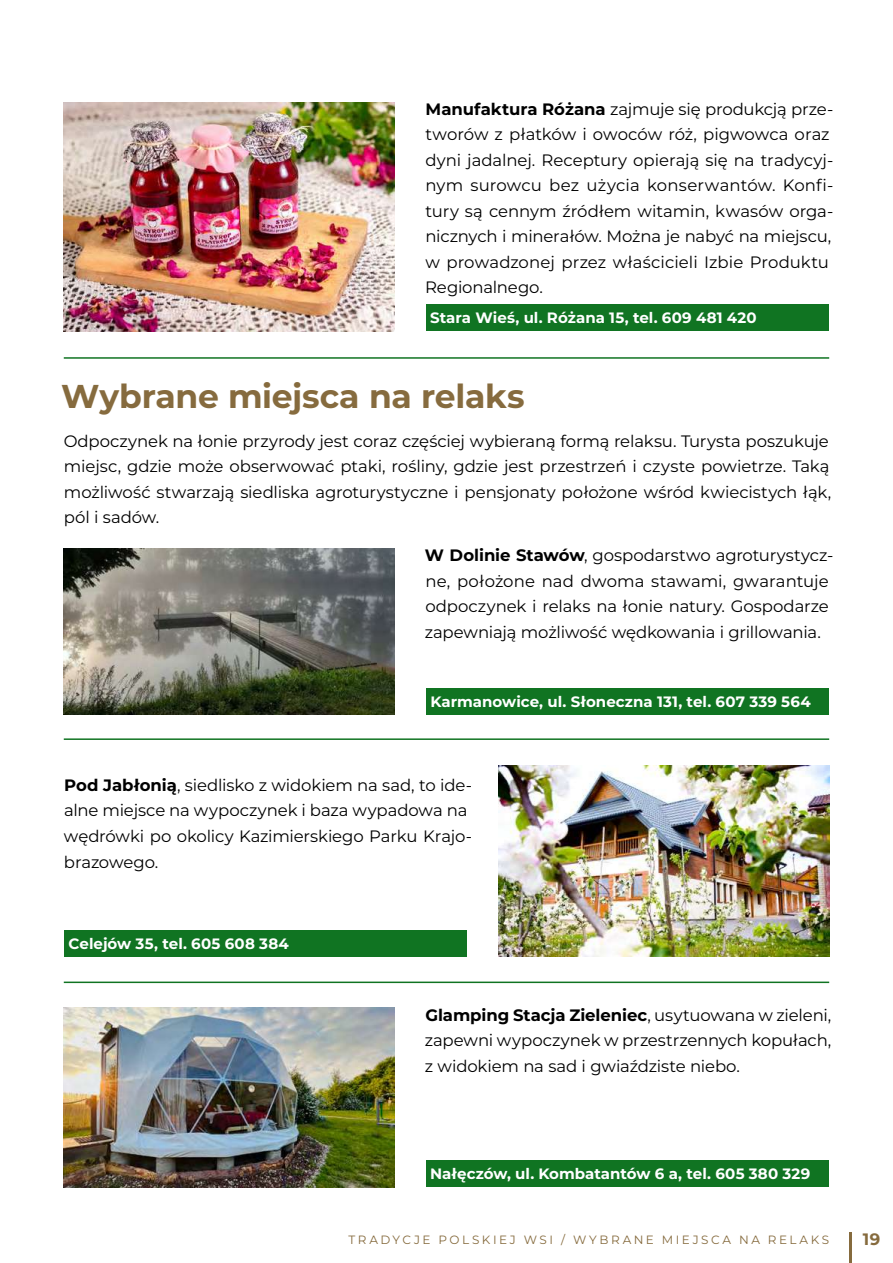
<style>
.page{position:relative;width:893px;height:1263px;background:#fff}
.page>*{position:absolute;margin:0;border:0;box-sizing:border-box;transform-origin:0 0}
.t1{font:700 33px "Montserrat";letter-spacing:-.01em;color:#866b3e}
.t2{font:16.5px/25.5px "Montserrat";letter-spacing:-.005em;color:#000}
.t3{font:700 16.5px "Montserrat";color:#866b3e}
.t4{font:700 15px "Montserrat";letter-spacing:.005em;color:#fff}
.t5{font:12px "Montserrat";letter-spacing:.215em;color:#866b3e}
.s1{font-weight:700}
</style>
<div class="page">
<img style="left:64px;top:102px;width:330px;height:230px">
<div style="left:426px;top:304px;width:403px;height:27px;background:#107422"></div>
<img style="left:64px;top:549px;width:330px;height:165px">
<div style="left:426px;top:688px;width:403px;height:27px;background:#107422"></div>
<hr style="left:64px;top:738px;width:765px;height:2px;background:#107422">
<hr style="left:64px;top:981px;width:765px;height:2px;background:#107422">
<hr style="left:64px;top:357px;width:765px;height:2px;background:#107422">
<img style="left:499px;top:765px;width:330px;height:192px">
<div style="left:64px;top:930px;width:403px;height:27px;background:#107422"></div>
<img style="left:64px;top:1008px;width:330px;height:179px">
<div style="left:426px;top:1160px;width:403px;height:27px;background:#107422"></div>
<hr style="left:849px;top:1231px;width:2px;height:32px;background:#866b3e">
<p class="t2" style="left:425px;top:96px;width:410px"><span class="s1">Manufaktura Różana</span> zajmuje się produkcją prze&shy;tworów z płatków i owoców róż, pigwowca oraz dyni jadalnej. Receptury opierają się na tradycyj&shy;nym surowcu bez użycia konserwantów. Konfi&shy;tury są cennym źródłem witamin, kwasów orga&shy;nicznych i minerałów. Można je nabyć na miejscu, w prowadzonej przez właścicieli Izbie Produktu Regionalnego.</p>
<p class="t4" style="left:430px;top:307px;width:328px">Stara Wieś, ul. Różana 15, tel. 609 481 420</p>
<h1 class="t1" style="left:61px;top:374px;width:465px">Wybrane miejsca na relaks</h1>
<p class="t2" style="left:64px;top:427px;width:769px">Odpoczynek na łonie przyrody jest coraz częściej wybieraną formą relaksu. Turysta poszukuje miejsc, gdzie może obserwować ptaki, rośliny, gdzie jest przestrzeń i czyste powietrze. Taką możliwość stwarzają siedliska agroturystyczne i pensjonaty położone wśród kwiecistych łąk, pól i sadów.</p>
<p class="t2" style="left:425px;top:542px;width:410px"><span class="s1">W Dolinie Stawów</span>, gospodarstwo agroturystycz&shy;ne, położone nad dwoma stawami, gwarantuje odpoczynek i relaks na łonie natury. Gospodarze zapewniają możliwość wędkowania i grillowania.</p>
<p class="t4" style="left:431px;top:691px;width:382px">Karmanowice, ul. Słoneczna 131, tel. 607 339 564</p>
<p class="t2" style="left:64px;top:772px;width:409px"><span class="s1">Pod Jabłonią</span>, siedlisko z widokiem na sad, to ide&shy;alne miejsce na wypoczynek i baza wypadowa na wędrówki po okolicy Kazimierskiego Parku Krajo&shy;brazowego.</p>
<p class="t4" style="left:69px;top:934px;width:222px">Celejów 35, tel. 605 608 384</p>
<p class="t2" style="left:425px;top:1001px;width:408px;text-align:justify"><span class="s1">Glamping Stacja Zieleniec</span>, usytuowana w zieleni, zapewni wypoczynek w przestrzennych kopułach, z widokiem na sad i gwiaździste niebo.</p>
<p class="t4" style="left:430px;top:1163px;width:382px">Nałęczów, ul. Kombatantów 6 a, tel. 605 380 329</p>
<p class="t5" style="left:348px;top:1231px;width:482px">TRADYCJE POLSKIEJ WSI / WYBRANE MIEJSCA NA RELAKS</p>
<p class="t3" style="left:863px;top:1228px;width:19px">19</p>
</div>
